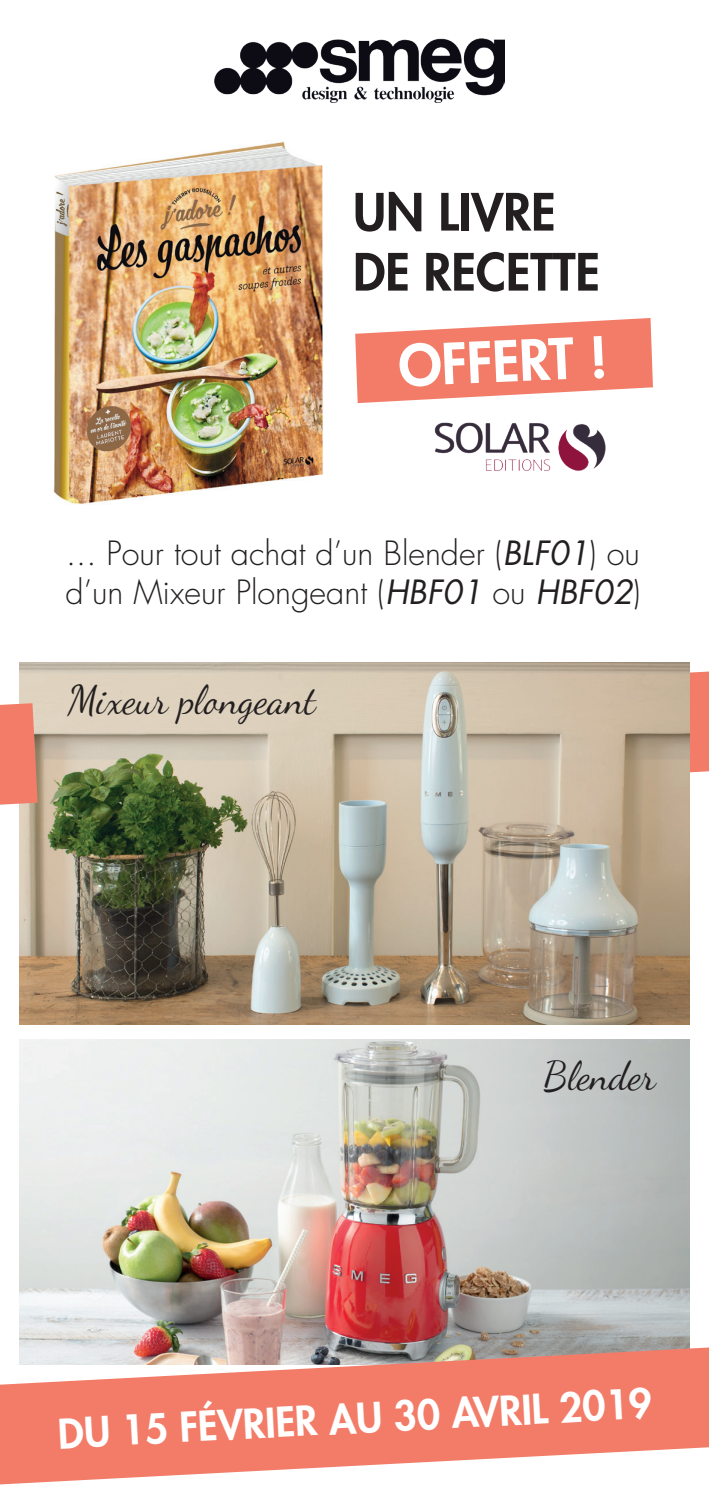
<style>
.page{position:relative;width:709px;height:1489px;background:#fff}
.page>*{position:absolute;margin:0;border:0;box-sizing:border-box;transform-origin:0 0}
.t1{font:800 55px "Futura Std";color:#fff}
.t2{font:800 50px/60px "Futura Std";color:#231f20}
.t3{font:800 40px "Futura Std";color:#fff}
.t4{font:40px "Dancing Script OT";color:#231f20}
.t5{font:300 32.5px/39px "Futura Std";color:#231f20}
.s1{font-weight:400;font-style:italic}
</style>
<div class="page">
<svg style="left:689px;top:671px;width:20px;height:133px;fill:#f37c68"></svg>
<img style="left:215px;top:38px;width:289px;height:64px">
<img style="left:53px;top:141px;width:270px;height:363px">
<img style="left:20px;top:1039px;width:669px;height:308px">
<img style="left:20px;top:663px;width:669px;height:361px">
<svg style="left:0;top:1347px;width:709px;height:137px;fill:#f37c68"></svg>
<svg style="left:355px;top:318px;width:298px;height:85px"></svg>
<svg style="left:0;top:703px;width:38px;height:101px;background:#ee806c"></svg>
<img style="left:434px;top:422px;width:172px;height:49px">
<h2 class="t2" style="left:353px;top:182px;width:248px">UN LIVRE<br>DE RECETTE</h2>
<h1 class="t1" style="left:397px;top:330px;width:210px;rotate:-2deg">OFFERT !</h1>
<p class="t5" style="left:65px;top:534px;width:576px">... Pour tout achat d’un Blender (<span class="s1">BLF01</span>) ou d’un Mixeur Plongeant (<span class="s1">HBF01</span> ou <span class="s1">HBF02</span>)</p>
<p class="t4" style="left:67px;top:676px;width:251px">Mixeur plongeant</p>
<p class="t4" style="left:543px;top:1052px;width:115px">Blender</p>
<p class="t3" style="left:57px;top:1408px;width:596px;rotate:-3deg">DU 15 FÉVRIER AU 30 AVRIL 2019</p>
</div>
